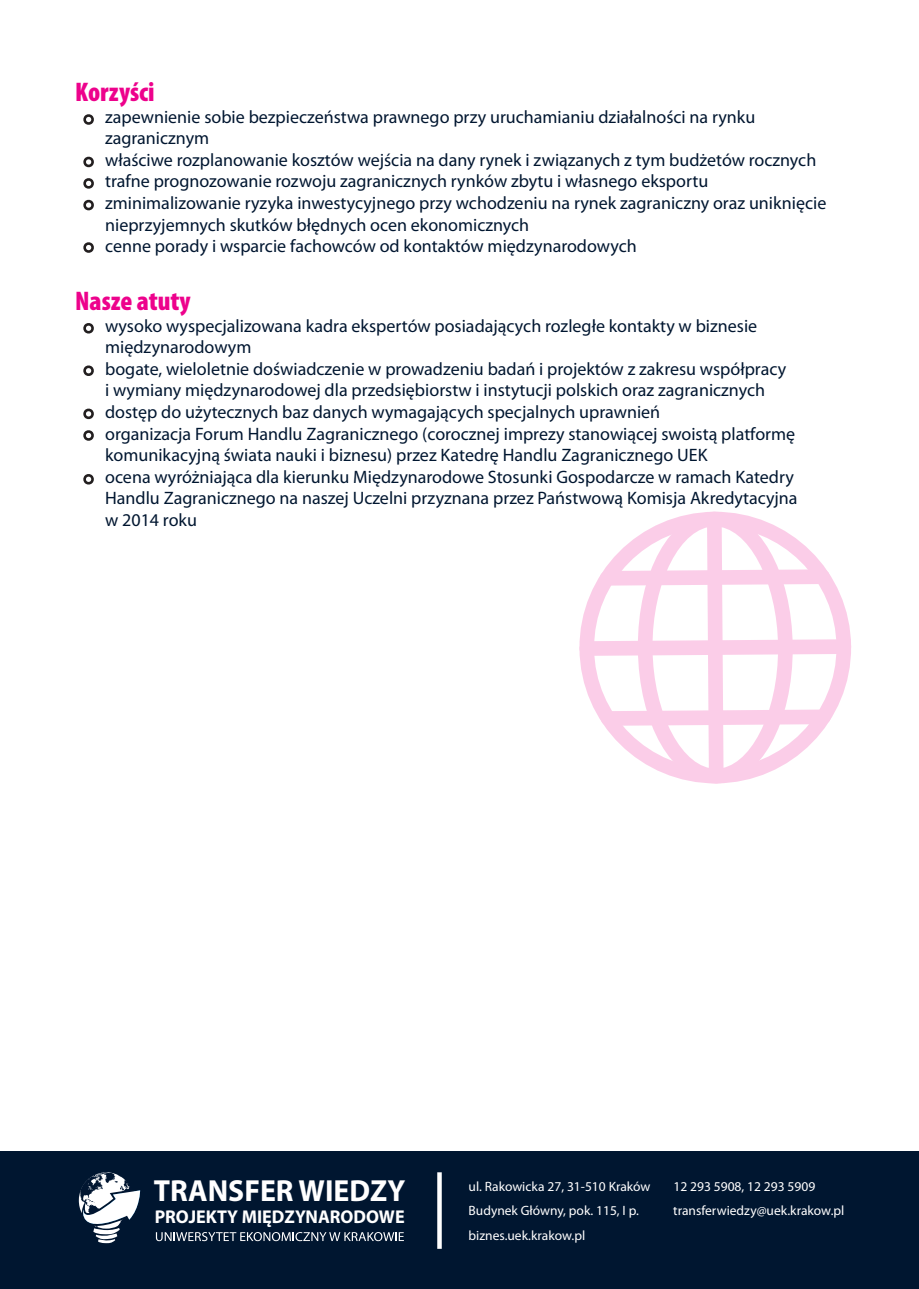
<style>
.page{position:relative;width:919px;height:1289px;background:#fff}
.page>*{position:absolute;margin:0;border:0;box-sizing:border-box;transform-origin:0 0}
.t1{font:700 30.6px "Myriad Pro";color:#fff}
.t2{font:900 condensed 27px "Myriad Pro";color:#ed028c}
.t3{font:700 18.6px "Myriad Pro";color:#fff}
.t4{font:18px/21.6px "Myriad Pro";color:#001630}
.t5{font:13.5px "Myriad Pro";color:#fff}
</style>
<div class="page">
<svg style="left:579px;top:512px;width:272px;height:271px"></svg>
<div style="left:0;top:1151px;width:918px;height:137px;background:#001630"></div>
<svg style="left:79px;top:1172px;width:61px;height:71px"></svg>
<svg style="left:156px;top:1232px;width:248px;height:9px"></svg>
<svg style="left:437px;top:1172px;width:4px;height:76px"></svg>
<svg style="left:83px;top:114px;width:11px;height:11px"></svg>
<svg style="left:83px;top:156px;width:11px;height:12px"></svg>
<svg style="left:83px;top:178px;width:11px;height:11px"></svg>
<svg style="left:83px;top:199px;width:11px;height:12px"></svg>
<svg style="left:83px;top:242px;width:11px;height:11px"></svg>
<svg style="left:83px;top:323px;width:11px;height:11px"></svg>
<svg style="left:83px;top:365px;width:11px;height:11px"></svg>
<svg style="left:83px;top:408px;width:11px;height:12px"></svg>
<svg style="left:83px;top:474px;width:11px;height:11px"></svg>
<svg style="left:83px;top:430px;width:11px;height:11px"></svg>
<h2 class="t2" style="left:75px;top:75px;width:81px">Korzyści</h2>
<p class="t4" style="left:105px;top:105px;width:722px">zapewnienie sobie bezpieczeństwa prawnego przy uruchamianiu działalności na rynku zagranicznym<br>właściwe rozplanowanie kosztów wejścia na dany rynek i związanych z tym budżetów rocznych trafne prognozowanie rozwoju zagranicznych rynków zbytu i własnego eksportu zminimalizowanie ryzyka inwestycyjnego przy wchodzeniu na rynek zagraniczny oraz uniknięcie nieprzyjemnych skutków błędnych ocen ekonomicznych<br>cenne porady i wsparcie fachowców od kontaktów międzynarodowych</p>
<h2 class="t2" style="left:75px;top:283px;width:117px">Nasze atuty</h2>
<p class="t4" style="left:105px;top:314px;width:694px">wysoko wyspecjalizowana kadra ekspertów posiadających rozległe kontakty w biznesie międzynarodowym<br>bogate, wieloletnie doświadczenie w prowadzeniu badań i projektów z zakresu współpracy<br>i wymiany międzynarodowej dla przedsiębiorstw i instytucji polskich oraz zagranicznych dostęp do użytecznych baz danych wymagających specjalnych uprawnień<br>organizacja Forum Handlu Zagranicznego (corocznej imprezy stanowiącej swoistą platformę komunikacyjną świata nauki i biznesu) przez Katedrę Handlu Zagranicznego UEK<br>ocena wyróżniająca dla kierunku Międzynarodowe Stosunki Gospodarcze w ramach Katedry Handlu Zagranicznego na naszej Uczelni przyznana przez Państwową Komisja Akredytacyjna w 2014 roku</p>
<h1 class="t1" style="left:154px;top:1170px;width:253px">TRANSFER WIEDZY</h1>
<p class="t3" style="left:155px;top:1204px;width:251px">PROJEKTY MIĘDZYNARODOWE</p>
<p class="t5" style="left:468px;top:1177px;width:183px">ul. Rakowicka 27, 31-510 Kraków</p>
<p class="t5" style="left:673px;top:1177px;width:143px">12 293 5908, 12 293 5909</p>
<p class="t5" style="left:468px;top:1201px;width:172px">Budynek Główny, pok. 115, I p.</p>
<p class="t5" style="left:673px;top:1201px;width:172px">transferwiedzy@uek.krakow.pl</p>
<p class="t5" style="left:468px;top:1227px;width:118px">biznes.uek.krakow.pl</p>
</div>
